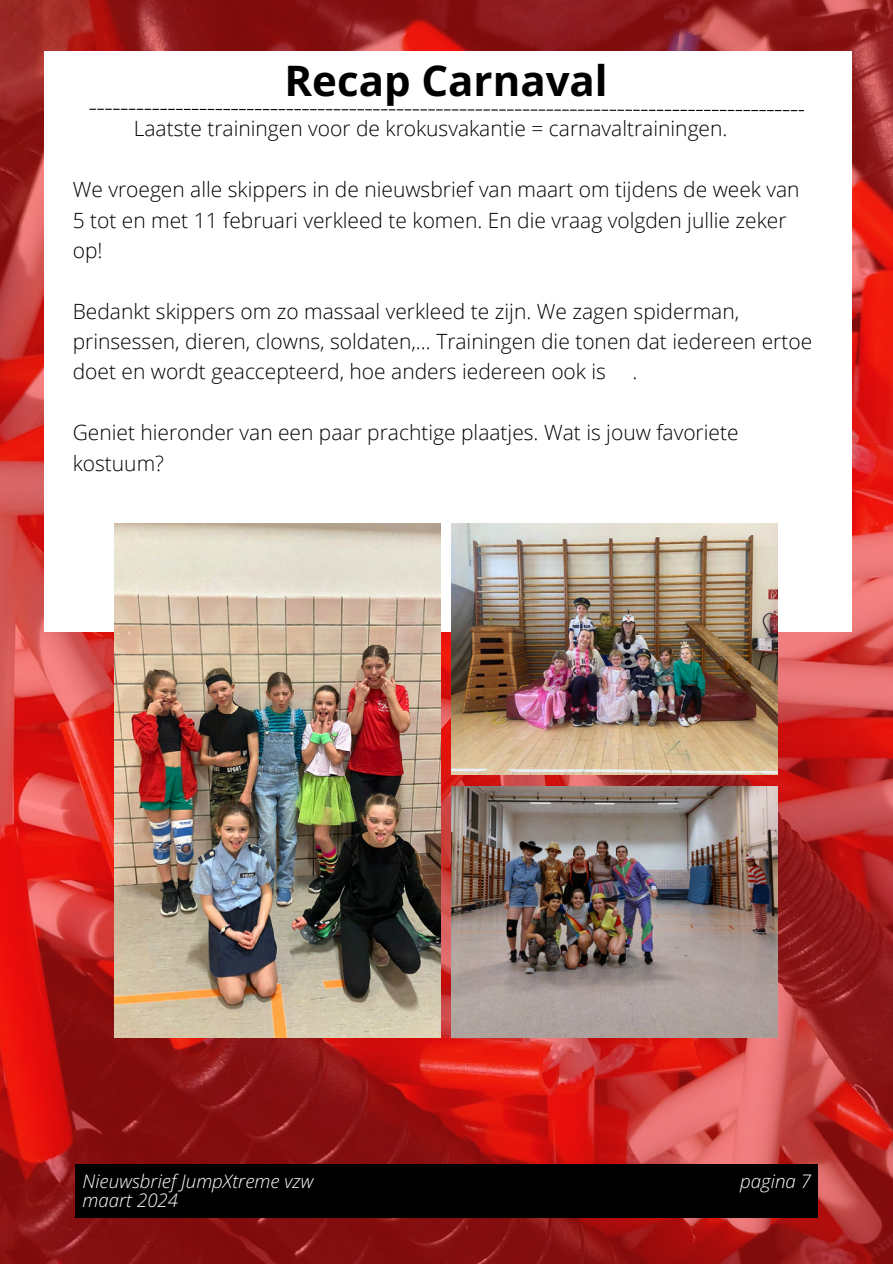
<style>
.page{position:relative;width:893px;height:1264px;background:#fff}
.page>*{position:absolute;margin:0;border:0;box-sizing:border-box;transform-origin:0 0}
.t1{font:700 42px "Open Sans";color:#000}
.t2{font:300 21px/30.3px "Open Sans";color:#000}
.t3{font:italic 300 18.6px/19.2px "Open Sans";color:#fff}
</style>
<div class="page">
<img style="left:0;top:0;width:892px;height:1263px">
<div style="left:44px;top:51px;width:807px;height:580px;background:#fff"></div>
<svg style="left:89px;top:109px;width:715px;height:2px"></svg>
<div style="left:75px;top:1163px;width:743px;height:54px;background:#000"></div>
<img style="left:115px;top:524px;width:325px;height:513px">
<img style="left:451px;top:524px;width:327px;height:251px">
<img style="left:451px;top:786px;width:327px;height:251px">
<h1 class="t1" style="left:284px;top:51px;width:325px">Recap Carnaval</h1>
<p class="t2" style="left:134px;top:113px;width:595px">Laatste trainingen voor de krokusvakantie = carnavaltrainingen.</p>
<p class="t2" style="left:73px;top:174px;width:728px">We vroegen alle skippers in de nieuwsbrief van maart om tijdens de week van<br>5 tot en met 11 februari verkleed te komen. En die vraag volgden jullie zeker op!</p>
<p class="t2" style="left:73px;top:295px;width:740px">Bedankt skippers om zo massaal verkleed te zijn. We zagen spiderman, prinsessen, dieren, clowns, soldaten,... Trainingen die tonen dat iedereen ertoe doet en wordt geaccepteerd, hoe anders iedereen ook is</p>
<p class="t2" style="left:632px;top:356px;width:6px">.</p>
<p class="t2" style="left:73px;top:417px;width:667px">Geniet hieronder van een paar prachtige plaatjes. Wat is jouw favoriete kostuum?</p>
<p class="t3" style="left:83px;top:1171px;width:232px">Nieuwsbrief JumpXtreme vzw maart 2024</p>
<p class="t3" style="left:740px;top:1171px;width:72px">pagina 7</p>
</div>
